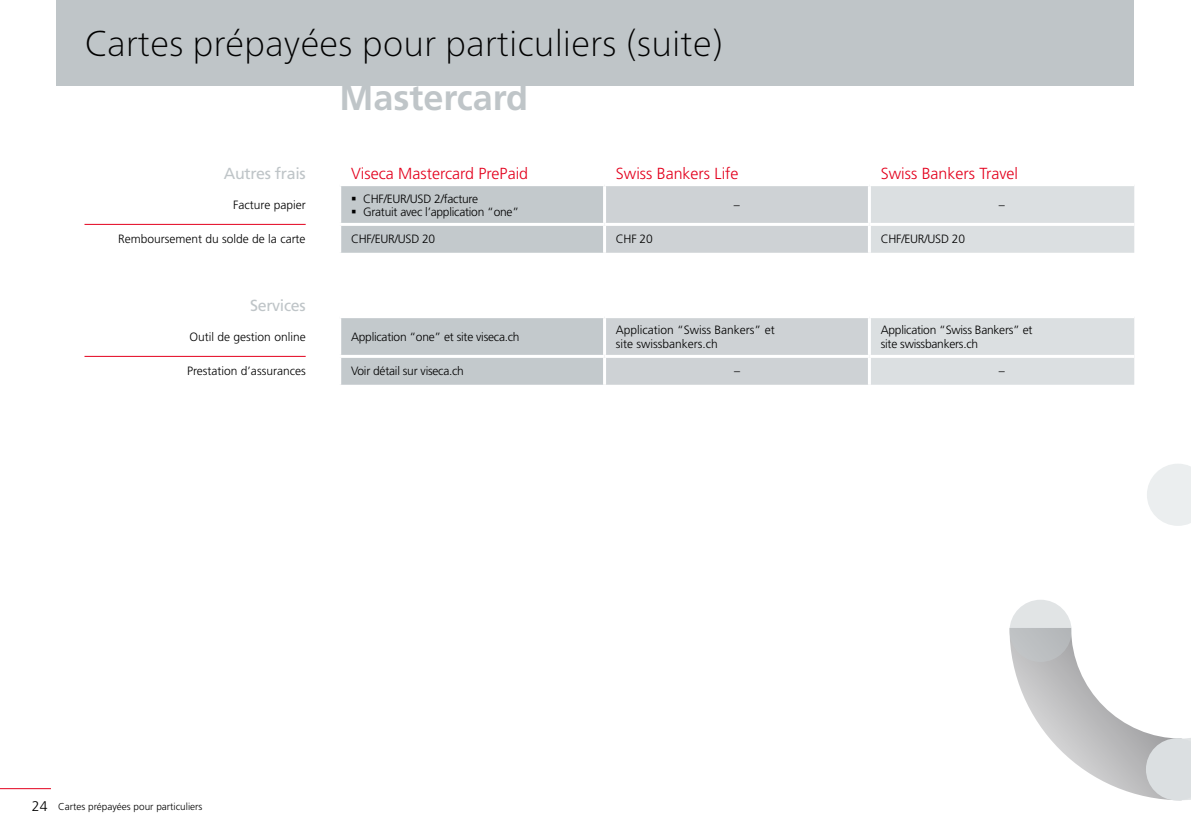
<style>
.page{position:relative;width:1191px;height:840px;background:#fff}
.page>*{position:absolute;margin:0;border:0;box-sizing:border-box;transform-origin:0 0}
.t1{font:100 36px "Frutiger Neue LT Pro";color:#000}
.t2{font:700 36px "Frutiger LT Std";color:#bfc5c8}
.t3{font:300 16px "Frutiger LT Std";color:#e3001d}
.t4{font:16px "Frutiger LT Std";letter-spacing:-.02em;color:#bfc5c8}
.t5{font:300 12px/14.4px "Frutiger LT Std";letter-spacing:-.02em;color:#000}
.t6{font:300 12px/14.4px "Frutiger LT Std";color:#000}
.t7{font:300 10px "Frutiger LT Std";color:#000}
.s1{font-size:14px}
</style>
<div class="page">
<div style="left:57px;top:0;width:1077px;height:85px;background:#bfc5c8"></div>
<svg style="left:1147px;top:464px;width:44px;height:61px"></svg>
<div style="left:1009px;top:599px;width:62px;height:62px;background:#e1e4e5;border-radius:50%"></div>
<svg style="left:1009px;top:627px;width:182px;height:173px"></svg>
<svg style="left:341px;top:318px;width:793px;height:66px;background:#cfd4d6"></svg>
<hr style="left:338px;top:354px;width:266px;height:3px;background:#fff">
<hr style="left:603px;top:318px;width:3px;height:36px;background:#fff">
<hr style="left:604px;top:354px;width:265px;height:3px;background:#fff">
<hr style="left:603px;top:357px;width:3px;height:27px;background:#fff">
<hr style="left:869px;top:354px;width:265px;height:3px;background:#fff">
<hr style="left:868px;top:318px;width:3px;height:36px;background:#fff">
<hr style="left:868px;top:357px;width:3px;height:27px;background:#fff">
<hr style="left:84px;top:356px;width:222px;height:1px;background:#e3001d">
<hr style="left:84px;top:224px;width:222px;height:1px;background:#e3001d">
<hr style="left:0;top:787px;width:51px;height:1px;background:#e3001d">
<svg style="left:341px;top:185px;width:793px;height:67px;background:#d1d6d8"></svg>
<h1 class="t1" style="left:85px;top:22px;width:639px">Cartes prépayées pour particuliers (suite)</h1>
<h1 class="t2" style="left:339px;top:76px;width:190px">Mastercard</h1>
<h2 class="t4" style="left:224px;top:164px;width:83px">Autres frais</h2>
<h2 class="t3" style="left:351px;top:164px;width:178px">Viseca Mastercard PrePaid</h2>
<h2 class="t3" style="left:616px;top:164px;width:124px">Swiss Bankers Life</h2>
<h2 class="t3" style="left:880px;top:164px;width:139px">Swiss Bankers Travel</h2>
<p class="t6" style="left:233px;top:198px;width:74px">Facture papier</p>
<p class="t5" style="left:363px;top:192px;width:157px;line-height:13px">CHF/EUR/USD 2/facture<br>Gratuit avec l’application “one”</p>
<p class="t5" style="left:734px;top:198px;width:7px">–</p>
<p class="t5" style="left:998px;top:198px;width:7px">–</p>
<p class="t6" style="left:118px;top:232px;width:189px">Remboursement du solde de la carte</p>
<p class="t5" style="left:351px;top:232px;width:86px">CHF/EUR/USD 20</p>
<p class="t5" style="left:616px;top:232px;width:38px">CHF 20</p>
<p class="t5" style="left:880px;top:232px;width:86px">CHF/EUR/USD 20</p>
<h2 class="t4" style="left:250px;top:296px;width:57px">Services</h2>
<p class="t6" style="left:190px;top:329px;width:118px">Outil de gestion online</p>
<p class="t5" style="left:351px;top:329px;width:170px">Application “one” et site viseca.ch</p>
<p class="t6" style="left:616px;top:322px;width:160px">Application “Swiss Bankers” et site swissbankers.ch</p>
<p class="t5" style="left:880px;top:322px;width:153px">Application “Swiss Bankers” et site swissbankers.ch</p>
<p class="t6" style="left:187px;top:363px;width:120px">Prestation d’assurances</p>
<p class="t5" style="left:351px;top:363px;width:114px">Voir détail sur viseca.ch</p>
<p class="t5" style="left:734px;top:363px;width:7px">–</p>
<p class="t5" style="left:998px;top:363px;width:7px">–</p>
<p class="t7" style="left:32px;top:800px;width:172px"><span class="s1">24</span> Cartes prépayées pour particuliers</p>
</div>
